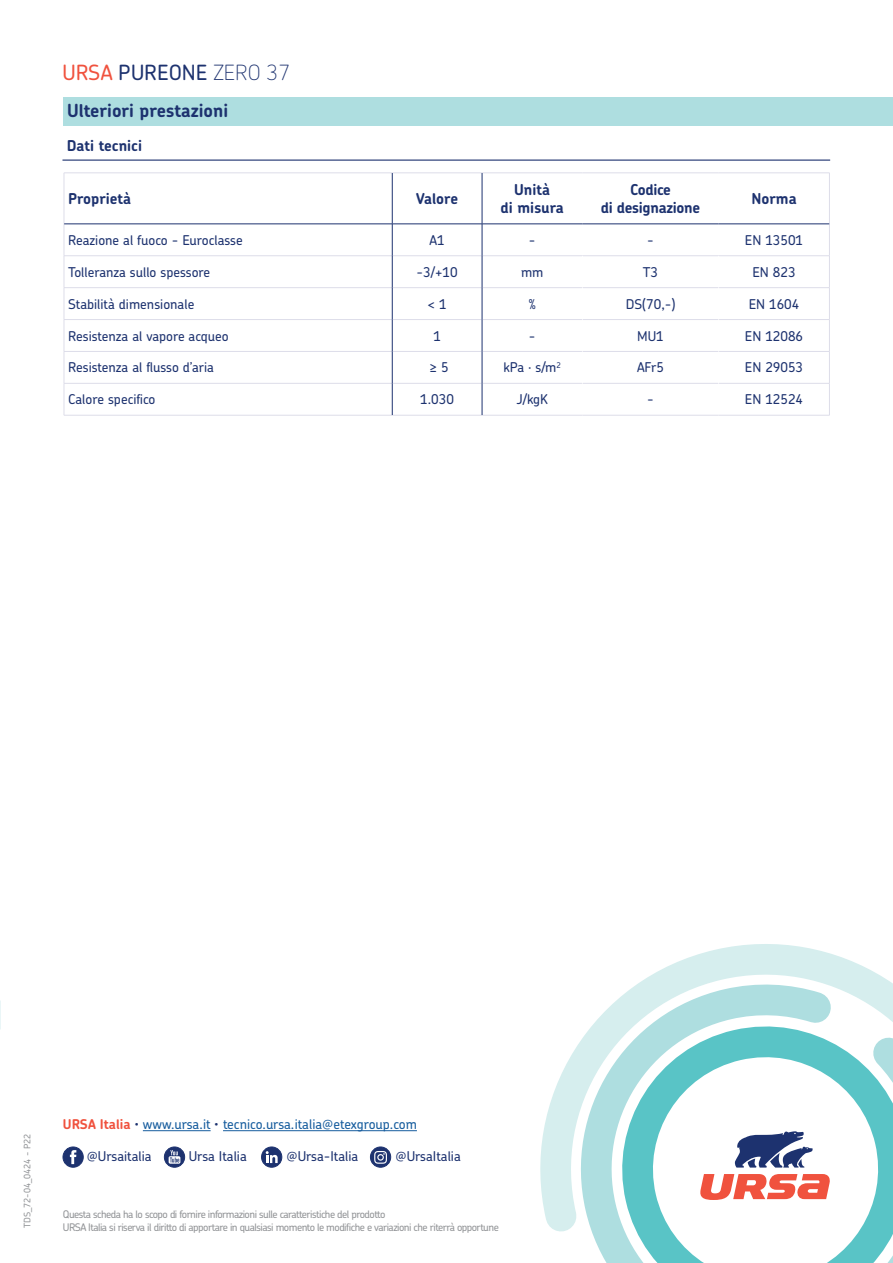
<style>
.page{position:relative;width:893px;height:1263px;background:#fff}
.page>*{position:absolute;margin:0;border:0;box-sizing:border-box;transform-origin:0 0}
.t1{font:500 21px "Chevin Pro";color:#1d326f}
.t2{font:700 18px "Chevin Pro";color:#1d326f}
.t3{font:700 15px "Chevin Pro";letter-spacing:-.005em;color:#1d326f}
.t4{font:500 13.5px "Chevin Pro";color:#1d326f}
.t5{font:500 13.5px "Chevin Pro";letter-spacing:-.005em;color:#175d9e}
.t6{font:500 10.5px "Chevin Pro";letter-spacing:-.05em;color:#939598}
.t7{font:500 9px "Chevin Pro";color:#939598}
.s1{color:#f0523e}
.s2{font-weight:100}
.s3{font-weight:700;color:#f0523e}
.s4{font-family:"Nexa";font-weight:300;color:#1d326f}
</style>
<div class="page">
<div style="left:370px;top:1147px;width:21px;height:20px;background:#1d326f;border-radius:50%"></div>
<div style="left:370px;top:1147px;width:21px;height:20px;border:1px solid #1d326f;border-radius:50%"></div>
<div style="left:164px;top:1147px;width:21px;height:20px;background:#1d326f;border-radius:50%"></div>
<div style="left:164px;top:1147px;width:21px;height:20px;border:1px solid #1d326f;border-radius:50%"></div>
<hr style="left:143px;top:1130px;width:68px;height:1px;background:#175d9e">
<hr style="left:223px;top:1130px;width:194px;height:1px;background:#175d9e">
<div style="left:63px;top:1147px;width:20px;height:20px;background:#1d326f;border-radius:50%"></div>
<div style="left:63px;top:1147px;width:20px;height:20px;border:1px solid #1d326f;border-radius:50%"></div>
<svg style="left:70px;top:1150px;width:6px;height:14px"></svg>
<svg style="left:169px;top:1150px;width:11px;height:14px"></svg>
<svg style="left:374px;top:1151px;width:13px;height:13px"></svg>
<div style="left:262px;top:1147px;width:20px;height:20px;background:#1d326f;border-radius:50%"></div>
<div style="left:261px;top:1147px;width:21px;height:20px;border:1px solid #1d326f;border-radius:50%"></div>
<svg style="left:266px;top:1151px;width:12px;height:12px"></svg>
<svg style="left:540px;top:944px;width:308px;height:258px"></svg>
<svg style="left:543px;top:960px;width:350px;height:272px"></svg>
<svg style="left:588px;top:1008px;width:305px;height:255px"></svg>
<div style="left:63px;top:97px;width:829px;height:29px;background:#aedee0"></div>
<hr style="left:64px;top:255px;width:328px;height:1px;background:#dddde9">
<hr style="left:392px;top:255px;width:90px;height:1px;background:#dddde9">
<hr style="left:482px;top:255px;width:100px;height:1px;background:#dddde9">
<hr style="left:582px;top:255px;width:137px;height:1px;background:#dddde9">
<hr style="left:719px;top:255px;width:111px;height:1px;background:#dddde9">
<hr style="left:64px;top:287px;width:328px;height:1px;background:#dddde9">
<hr style="left:392px;top:287px;width:90px;height:1px;background:#dddde9">
<hr style="left:482px;top:287px;width:100px;height:1px;background:#dddde9">
<hr style="left:582px;top:287px;width:137px;height:1px;background:#dddde9">
<hr style="left:719px;top:287px;width:111px;height:1px;background:#dddde9">
<hr style="left:64px;top:319px;width:328px;height:1px;background:#dddde9">
<hr style="left:392px;top:319px;width:90px;height:1px;background:#dddde9">
<hr style="left:482px;top:319px;width:100px;height:1px;background:#dddde9">
<hr style="left:582px;top:319px;width:137px;height:1px;background:#dddde9">
<hr style="left:719px;top:319px;width:111px;height:1px;background:#dddde9">
<hr style="left:64px;top:351px;width:328px;height:1px;background:#dddde9">
<hr style="left:392px;top:351px;width:90px;height:1px;background:#dddde9">
<hr style="left:482px;top:351px;width:100px;height:1px;background:#dddde9">
<hr style="left:582px;top:351px;width:137px;height:1px;background:#dddde9">
<hr style="left:719px;top:351px;width:111px;height:1px;background:#dddde9">
<hr style="left:64px;top:383px;width:328px;height:1px;background:#dddde9">
<hr style="left:392px;top:383px;width:90px;height:1px;background:#dddde9">
<hr style="left:482px;top:383px;width:100px;height:1px;background:#dddde9">
<hr style="left:582px;top:383px;width:137px;height:1px;background:#dddde9">
<hr style="left:719px;top:383px;width:111px;height:1px;background:#dddde9">
<hr style="left:582px;top:383px;width:1px;height:32px;background:#fff">
<hr style="left:718px;top:383px;width:1px;height:32px;background:#fff">
<hr style="left:64px;top:173px;width:328px;height:1px;background:#dddde9">
<hr style="left:64px;top:173px;width:1px;height:51px;background:#dddde9">
<hr style="left:392px;top:173px;width:90px;height:1px;background:#dddde9">
<hr style="left:482px;top:173px;width:100px;height:1px;background:#dddde9">
<hr style="left:582px;top:173px;width:137px;height:1px;background:#dddde9">
<hr style="left:719px;top:173px;width:111px;height:1px;background:#dddde9">
<hr style="left:829px;top:173px;width:1px;height:51px;background:#dddde9">
<hr style="left:64px;top:224px;width:1px;height:32px;background:#dddde9">
<hr style="left:829px;top:224px;width:1px;height:32px;background:#dddde9">
<hr style="left:64px;top:256px;width:1px;height:31px;background:#dddde9">
<hr style="left:829px;top:256px;width:1px;height:31px;background:#dddde9">
<hr style="left:64px;top:288px;width:1px;height:31px;background:#dddde9">
<hr style="left:829px;top:288px;width:1px;height:31px;background:#dddde9">
<hr style="left:64px;top:320px;width:1px;height:31px;background:#dddde9">
<hr style="left:829px;top:320px;width:1px;height:31px;background:#dddde9">
<hr style="left:64px;top:352px;width:1px;height:31px;background:#dddde9">
<hr style="left:829px;top:352px;width:1px;height:31px;background:#dddde9">
<hr style="left:64px;top:383px;width:1px;height:32px;background:#dddde9">
<hr style="left:829px;top:383px;width:1px;height:32px;background:#dddde9">
<hr style="left:64px;top:415px;width:328px;height:1px;background:#dddde9">
<hr style="left:392px;top:415px;width:90px;height:1px;background:#dddde9">
<hr style="left:482px;top:415px;width:100px;height:1px;background:#dddde9">
<hr style="left:582px;top:415px;width:137px;height:1px;background:#dddde9">
<hr style="left:719px;top:415px;width:111px;height:1px;background:#dddde9">
<hr style="left:64px;top:224px;width:328px;height:1px;background:#1d326f">
<hr style="left:392px;top:224px;width:90px;height:1px;background:#1d326f">
<hr style="left:482px;top:224px;width:100px;height:1px;background:#1d326f">
<hr style="left:582px;top:224px;width:137px;height:1px;background:#1d326f">
<hr style="left:719px;top:224px;width:110px;height:1px;background:#1d326f">
<hr style="left:392px;top:173px;width:1px;height:51px;background:#1d326f">
<hr style="left:482px;top:173px;width:1px;height:51px;background:#1d326f">
<hr style="left:392px;top:224px;width:1px;height:32px;background:#1d326f">
<hr style="left:482px;top:224px;width:1px;height:32px;background:#1d326f">
<hr style="left:392px;top:256px;width:1px;height:32px;background:#1d326f">
<hr style="left:482px;top:256px;width:1px;height:32px;background:#1d326f">
<hr style="left:392px;top:288px;width:1px;height:32px;background:#1d326f">
<hr style="left:482px;top:288px;width:1px;height:32px;background:#1d326f">
<hr style="left:392px;top:320px;width:1px;height:31px;background:#1d326f">
<hr style="left:482px;top:320px;width:1px;height:31px;background:#1d326f">
<hr style="left:392px;top:351px;width:1px;height:32px;background:#1d326f">
<hr style="left:482px;top:351px;width:1px;height:32px;background:#1d326f">
<hr style="left:392px;top:383px;width:1px;height:32px;background:#1d326f">
<hr style="left:482px;top:383px;width:1px;height:32px;background:#1d326f">
<hr style="left:62px;top:160px;width:768px;height:1px;background:#1d326f">
<p class="t1" style="left:62px;top:58px;width:229px"><span class="s1">URSA</span> PUREONE <span class="s2">ZERO 37</span></p>
<p class="t2" style="left:67px;top:98px;width:163px">Ulteriori prestazioni</p>
<p class="t3" style="left:67px;top:136px;width:77px">Dati tecnici</p>
<p class="t3" style="left:68px;top:189px;width:65px">Proprietà</p>
<p class="t3" style="left:416px;top:189px;width:43px">Valore</p>
<p class="t3" style="left:514px;top:180px;width:37px">Unità</p>
<p class="t3" style="left:501px;top:198px;width:65px">di misura</p>
<p class="t3" style="left:630px;top:180px;width:42px">Codice</p>
<p class="t3" style="left:601px;top:198px;width:101px">di designazione</p>
<p class="t3" style="left:751px;top:189px;width:47px">Norma</p>
<p class="t4" style="left:68px;top:231px;width:176px">Reazione al fuoco - Euroclasse</p>
<p class="t4" style="left:430px;top:231px;width:17px">A1</p>
<p class="t4" style="left:529px;top:231px;width:8px">-</p>
<p class="t4" style="left:647px;top:231px;width:8px">-</p>
<p class="t4" style="left:745px;top:231px;width:60px">EN 13501</p>
<p class="t4" style="left:68px;top:263px;width:143px">Tolleranza sullo spessore</p>
<p class="t4" style="left:417px;top:263px;width:43px">-3/+10</p>
<p class="t4" style="left:521px;top:263px;width:24px">mm</p>
<p class="t4" style="left:643px;top:263px;width:17px">T3</p>
<p class="t4" style="left:752px;top:263px;width:45px">EN 823</p>
<p class="t4" style="left:68px;top:295px;width:128px">Stabilità dimensionale</p>
<p class="t4" style="left:428px;top:295px;width:21px">&lt; 1</p>
<p class="t4" style="left:528px;top:295px;width:9px">%</p>
<p class="t4" style="left:626px;top:295px;width:51px">DS(70,-)</p>
<p class="t4" style="left:749px;top:295px;width:52px">EN 1604</p>
<p class="t4" style="left:68px;top:327px;width:162px">Resistenza al vapore acqueo</p>
<p class="t4" style="left:433px;top:327px;width:9px">1</p>
<p class="t4" style="left:529px;top:327px;width:8px">-</p>
<p class="t4" style="left:637px;top:327px;width:28px">MU1</p>
<p class="t4" style="left:745px;top:327px;width:60px">EN 12086</p>
<p class="t4" style="left:68px;top:359px;width:147px">Resistenza al flusso d’aria</p>
<p class="t4" style="left:430px;top:359px;width:21px">≥ 5</p>
<p class="t4" style="left:504px;top:359px;width:59px">kPa · s/m<sup>2</sup></p>
<p class="t4" style="left:637px;top:359px;width:29px">AFr5</p>
<p class="t4" style="left:745px;top:359px;width:60px">EN 29053</p>
<p class="t4" style="left:68px;top:390px;width:89px">Calore specifico</p>
<p class="t4" style="left:420px;top:390px;width:35px">1.030</p>
<p class="t4" style="left:517px;top:390px;width:32px">J/kgK</p>
<p class="t4" style="left:647px;top:390px;width:8px">-</p>
<p class="t4" style="left:745px;top:390px;width:60px">EN 12524</p>
<p class="t7" style="left:21px;top:1228px;width:96px;rotate:-90deg">TDS_72-04_0424 - P22</p>
<p class="t5" style="left:63px;top:1115px;width:355px"><span class="s3">URSA Italia</span> <span class="s4">•</span> www.ursa.it <span class="s4">•</span> tecnico.ursa.italia@etexgroup.com</p>
<p class="t4" style="left:87px;top:1147px;width:66px">@Ursaitalia</p>
<p class="t4" style="left:286px;top:1147px;width:73px">@Ursa-Italia</p>
<p class="t4" style="left:189px;top:1147px;width:60px">Ursa Italia</p>
<p class="t4" style="left:395px;top:1147px;width:67px">@UrsaItalia</p>
<p class="t6" style="left:63px;top:1207px;width:324px">Questa scheda ha lo scopo di fornire informazioni sulle caratteristiche del prodotto</p>
<p class="t6" style="left:63px;top:1220px;width:437px">URSA Italia si riserva il diritto di apportare in qualsiasi momento le modifiche e variazioni che riterrà opportune</p>
</div>
